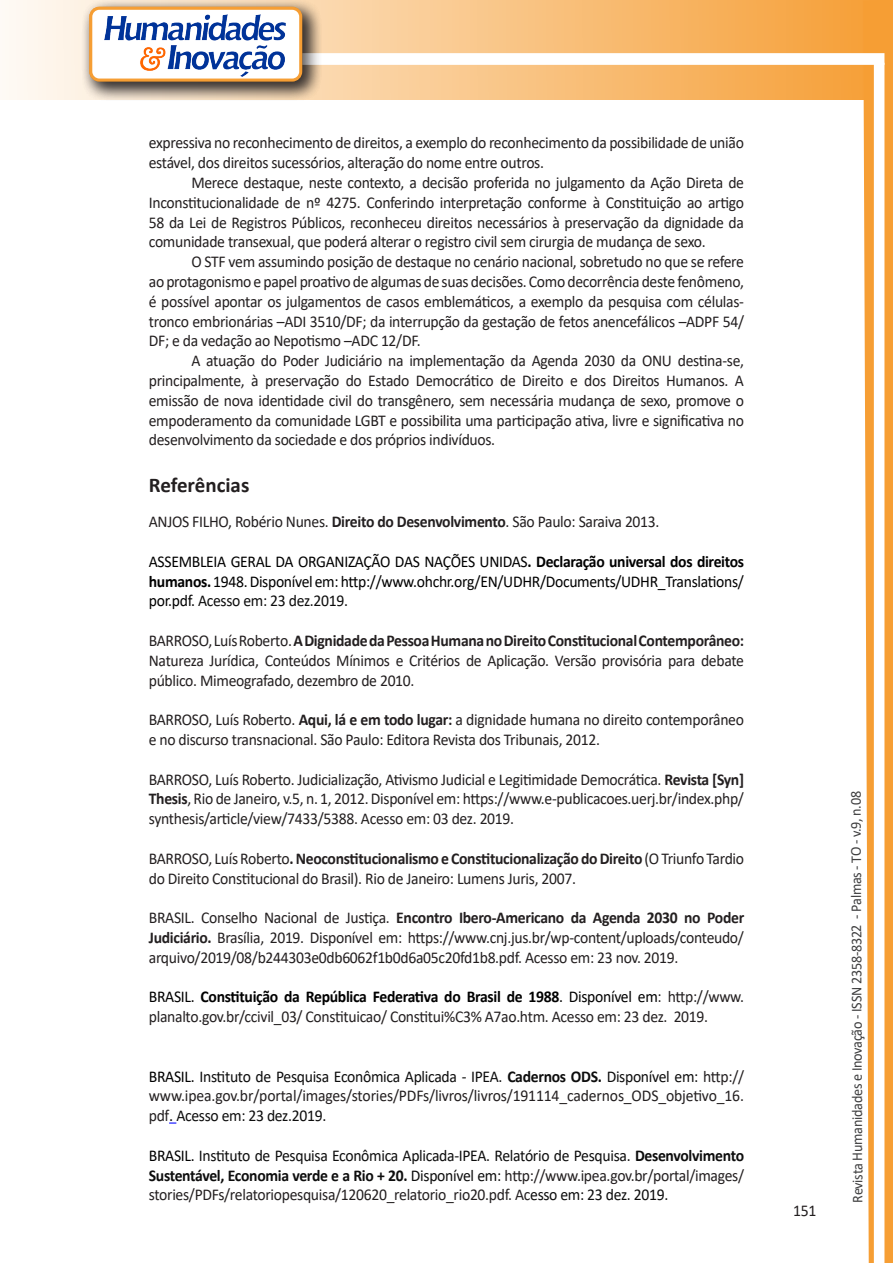
<style>
.page{position:relative;width:893px;height:1263px;background:#fff}
.page>*{position:absolute;margin:0;border:0;box-sizing:border-box;transform-origin:0 0}
.Titulo_2{font:700 21px "Calibri";color:#231f20}
.texto{font:16.5px/19.8px "Calibri";letter-spacing:-.02em;color:#231f20;text-align:justify;scale:.95 1}
.texto-2{font:16.5px/19.8px "Calibri";letter-spacing:-.02em;color:#000;text-align:justify;scale:.95 1}
.t1{font:15px "Calibri";letter-spacing:-.025em;color:#3e3e3f;scale:.95 1}
.s1{font-weight:700}
.s2{color:#0d0d0d}
.s3{color:#000}
.s4{font-weight:700;color:#000}
.s5{font-weight:700;color:#0d0d0d}
</style>
<div class="page">
<svg style="left:5px;top:0;width:858px;height:100px;background:#f9c484"></svg>
<div style="left:302px;top:53px;width:582px;height:12px;background:#fff;border:2px solid #fff"></div>
<svg style="left:863px;top:0;width:30px;height:1263px"></svg>
<div style="left:81px;top:0;width:241px;height:102px;background:#231f20;opacity:.75"></div>
<div style="left:91px;top:8px;width:210px;height:72px;background:#fff;border-radius:9px"></div>
<img style="left:104px;top:14px;width:181px;height:62px">
<div style="left:89px;top:7px;width:213px;height:75px;border:3px solid #f69e34;border-radius:9px"></div>
<p class="texto" style="left:149px;top:133px;width:628px">expressiva no reconhecimento de direitos, a exemplo do reconhecimento da possibilidade de união estável, dos direitos sucessórios, alteração do nome entre outros.</p>
<p class="texto" style="left:149px;top:172px;width:628px;text-indent:43px">Merece destaque, neste contexto, a decisão proferida no julgamento da Ação Direta de Inconstitucionalidade de nº 4275. Conferindo interpretação conforme à Constituição ao artigo 58 da Lei de Registros Públicos, reconheceu direitos necessários à preservação da dignidade da comunidade transexual, que poderá alterar o registro civil sem cirurgia de mudança de sexo.</p>
<p class="texto" style="left:149px;top:251px;width:628px;text-indent:43px">O STF vem assumindo posição de destaque no cenário nacional, sobretudo no que se refere ao protagonismo e papel proativo de algumas de suas decisões. Como decorrência deste fenômeno, é possível apontar os julgamentos de casos emblemáticos, a exemplo da pesquisa com células&shy;tronco embrionárias –ADI 3510/DF; da interrupção da gestação de fetos anencefálicos –ADPF 54/ DF; e da vedação ao Nepotismo –ADC 12/DF.</p>
<p class="texto" style="left:149px;top:350px;width:628px;text-indent:43px">A atuação do Poder Judiciário na implementação da Agenda 2030 da ONU destina-se, principalmente, à preservação do Estado Democrático de Direito e dos Direitos Humanos. A emissão de nova identidade civil do transgênero, sem necessária mudança de sexo, promove o empoderamento da comunidade LGBT e possibilita uma participação ativa, livre e significativa no desenvolvimento da sociedade e dos próprios indivíduos.</p>
<p class="Titulo_2" style="left:149px;top:470px;width:102px">Referências</p>
<p class="texto" style="left:149px;top:511px;width:539px">ANJOS FILHO, Robério Nunes. <span class="s1">Direito do Desenvolvimento</span>. São Paulo: Saraiva 2013.</p>
<p class="texto-2" style="left:149px;top:551px;width:628px">ASSEMBLEIA GERAL DA ORGANIZAÇÃO DAS NAÇÕES UNIDAS<span class="s1">. Declaração universal dos direitos humanos.</span> 1948. Disponível em: http://www.ohchr.org/EN/UDHR/Documents/UDHR_Translations/ por.pdf. <span class="s2">Acesso em: 23 dez.2019.</span></p>
<p class="texto" style="left:149px;top:630px;width:628px">BARROSO, Luís Roberto. <span class="s1">A Dignidade da Pessoa Humana no Direito Constitucional Contemporâneo:<br></span>Natureza Jurídica, Conteúdos Mínimos e Critérios de Aplicação. Versão provisória para debate público. Mimeografado, dezembro de 2010.</p>
<p class="texto" style="left:149px;top:709px;width:628px">BARROSO, Luís Roberto. <span class="s1">Aqui, lá e em todo lugar:</span> a dignidade humana no direito contemporâneo e no discurso transnacional. São Paulo: Editora Revista dos Tribunais, 2012.</p>
<p class="texto" style="left:149px;top:769px;width:628px">BARROSO, Luís Roberto. Judicialização, Ativismo Judicial e Legitimidade Democrática. <span class="s1">Revista [Syn] Thesis</span>, Rio de Janeiro, v.5, n. 1, 2012. Disponível em: https://www.e-publicacoes.uerj.br/index.php/ synthesis/article/view/7433/5388. Acesso em: 03 dez. 2019.</p>
<p class="texto" style="left:149px;top:848px;width:628px">BARROSO, Luís Roberto<span class="s1">. Neoconstitucionalismo e Constitucionalização do Direito</span> (O Triunfo Tardio do Direito Constitucional do Brasil). Rio de Janeiro: Lumens Juris, 2007.</p>
<p class="texto" style="left:149px;top:907px;width:628px">BRASIL. Conselho Nacional de Justiça. <span class="s1">Encontro Ibero-Americano da Agenda 2030 no Poder Judiciário.</span> Brasília, 2019. Disponível em: https://www.cnj.jus.br/wp-content/uploads/conteudo/ arquivo/2019/08/b244303e0db6062f1b0d6a05c20fd1b8.pdf. Acesso em: 23 nov. 2019.</p>
<p class="texto" style="left:149px;top:986px;width:628px"><span class="s3">BRASIL.</span> <span class="s4">Constituição da República Federativa do Brasil de 1988</span><span class="s3">. Disponível em</span>: http://www. planalto.gov.br/ccivil_03/ Constituicao/ Constitui%C3% A7ao.htm. Acesso em: 23 dez. 2019.</p>
<p class="texto" style="left:149px;top:1066px;width:628px"><span class="s3">BRASIL.</span> <span class="s2">Instituto de Pesquisa Econômica Aplicada - IPEA.</span> <span class="s5">Cadernos ODS.</span> <span class="s2">Disponível em:</span> http:// www.ipea.gov.br/portal/images/stories/PDFs/livros/livros/191114_cadernos_ODS_objetivo_16. pdf<span class="s2">. Acesso em: 23 dez.2019.</span></p>
<p class="texto" style="left:149px;top:1145px;width:628px"><span class="s3">BRASIL.</span> <span class="s2">Instituto de Pesquisa Econômica Aplicada-IPEA. Relatório de Pesquisa.</span> <span class="s5">Desenvolvimento Sustentável, Economia verde e a Rio + 20.</span> <span class="s2">Disponível em:</span> http://www.ipea.gov.br/portal/images/ stories/PDFs/relatoriopesquisa/120620_relatorio_rio20.pdf. Ac<span class="s2">esso em: 23 dez. 2019.</span></p>
<p class="texto" style="left:793px;top:1200px;width:26px">151</p>
<p class="t1" style="left:846px;top:1203px;width:435px;rotate:-90deg">Revista Humanidades e Inovação - ISSN 2358-8322 - Palmas - TO - v.9, n.08</p>
</div>
